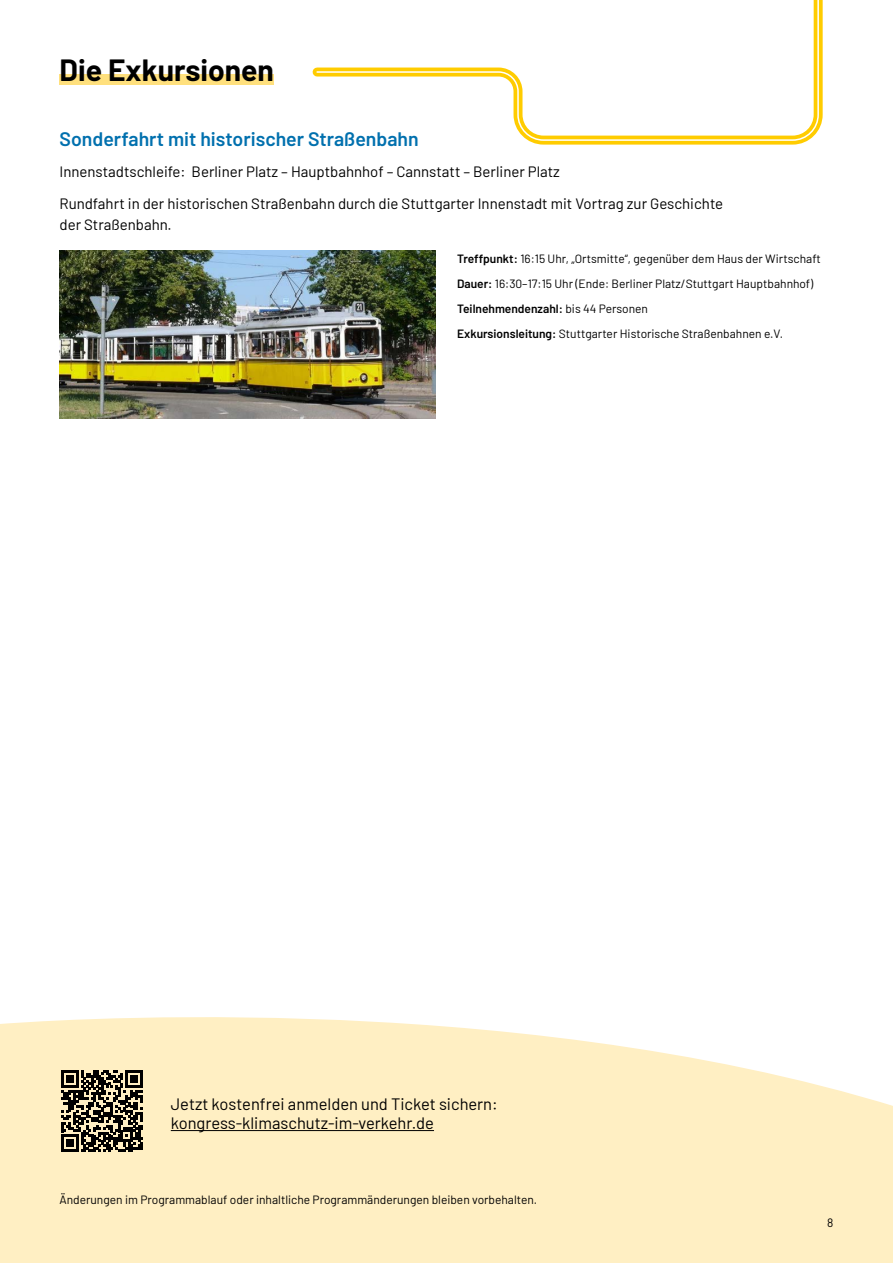
<style>
.page{position:relative;width:893px;height:1263px;background:#fff}
.page>*{position:absolute;margin:0;border:0;box-sizing:border-box;transform-origin:0 0}
.t1{font:700 30px "Barlow";color:#000}
.t2{font:600 19.5px "Barlow";color:#0070ae}
.t3{font:16.5px/19.5px "Barlow";color:#000}
.t4{font:15px/21px "Barlow";color:#000}
.t5{font:12px/25px "Barlow";color:#000}
.s1{font-weight:600}
</style>
<div class="page">
<div style="left:60px;top:74px;width:214px;height:10px;background:#ffe07d"></div>
<svg style="left:312px;top:0;width:511px;height:145px"></svg>
<svg style="left:316px;top:0;width:504px;height:142px"></svg>
<img style="left:60px;top:251px;width:376px;height:168px">
<svg style="left:0;top:1017px;width:893px;height:246px;background:#fef0c8"></svg>
<hr style="left:171px;top:1130px;width:263px;height:1px;background:#000">
<svg style="left:61px;top:1070px;width:82px;height:82px;background:#625c4b"></svg>
<h2 class="t1" style="left:60px;top:48px;width:216px">Die Exkursionen</h2>
<p class="t2" style="left:60px;top:124px;width:361px">Sonderfahrt mit historischer Straßenbahn</p>
<p class="t4" style="left:60px;top:160px;width:502px">Innenstadtschleife: Berliner Platz – Hauptbahnhof – Cannstatt – Berliner Platz</p>
<p class="t4" style="left:60px;top:191px;width:665px">Rundfahrt in der historischen Straßenbahn durch die Stuttgarter Innenstadt mit Vortrag zur Geschichte der Straßenbahn.</p>
<p class="t5" style="left:457px;top:245px;width:365px"><span class="s1">Treffpunkt:</span> 16:15 Uhr, „Ortsmitte“, gegenüber dem Haus der Wirtschaft <span class="s1">Dauer:</span> 16:30–17:15 Uhr (Ende: Berliner Platz/Stuttgart Hauptbahnhof)<br><span class="s1">Teilnehmendenzahl:</span> bis 44 Personen<br><span class="s1">Exkursionsleitung:</span> Stuttgarter Historische Straßenbahnen e.V.</p>
<p class="t3" style="left:171px;top:1093px;width:328px">Jetzt kostenfrei anmelden und Ticket sichern: kongress-klimaschutz-im-verkehr.de</p>
<p class="t5" style="left:60px;top:1186px;width:479px">Änderungen im Programmablauf oder inhaltliche Programmänderungen bleiben vorbehalten.</p>
<p class="t5" style="left:827px;top:1209px;width:8px">8</p>
</div>
